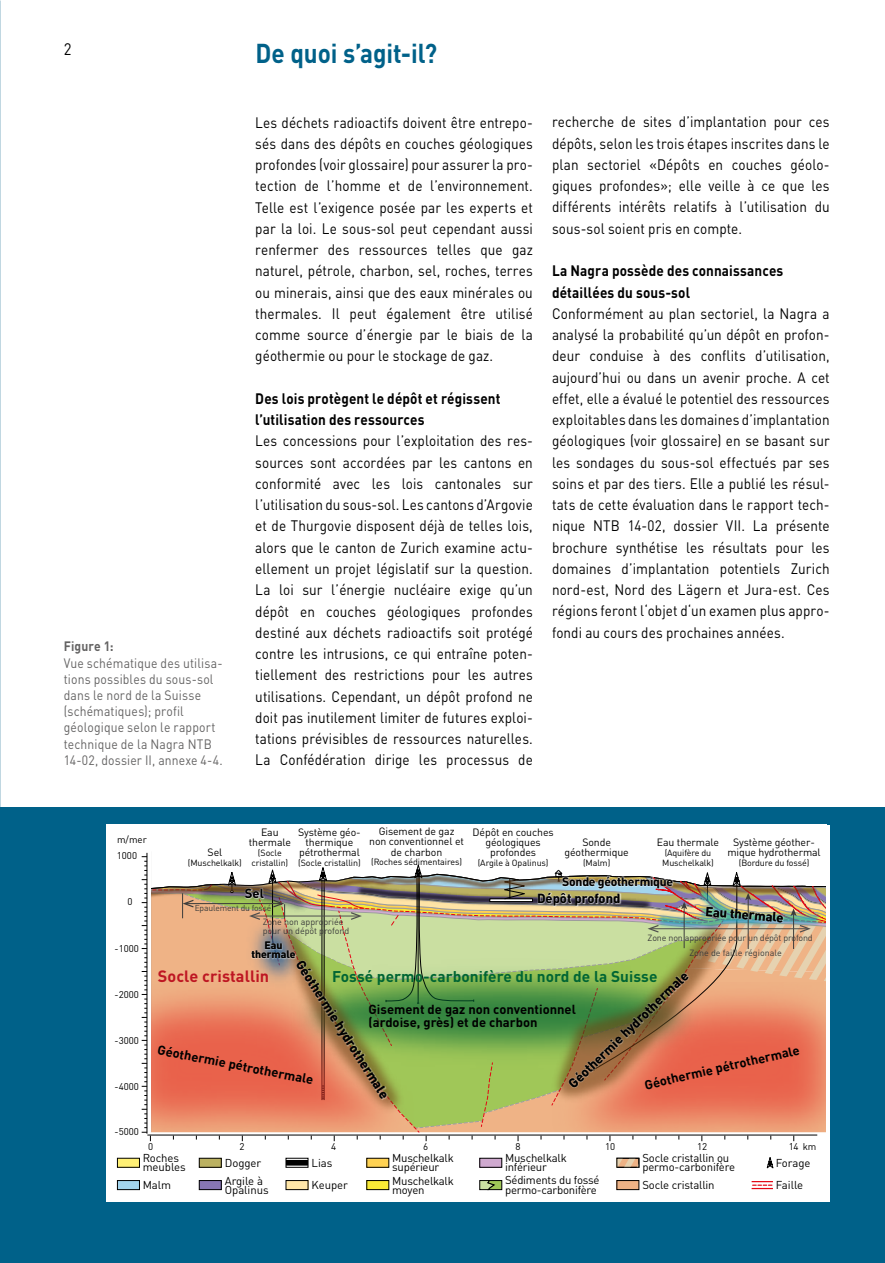
<style>
.page{position:relative;width:885px;height:1263px;background:#fff}
.page>*{position:absolute;margin:0;border:0;box-sizing:border-box;transform-origin:0 0}
.t1{font:700 27px "DINOT";letter-spacing:-.005em;color:#006189;scale:.9 1}
.t2{font:16.5px "DINOT";color:#000;scale:.9 1}
.t3{font:700 16.2px "DINOT";letter-spacing:.005em;color:#be1622}
.t4{font:700 15.45px "DINOT";letter-spacing:.005em;color:#006533}
.t5{font:15px/21.3px "DINOT";letter-spacing:.005em;color:#000;text-align:justify;scale:.9 1}
.t6{font:700 15px/21.3px "DINOT";letter-spacing:.01em;color:#000;scale:.9 1}
.t7{font:13.5px/16.2px "DINOT";letter-spacing:.01em;color:#646363;scale:.9 1}
.t8{font:700 13.5px "DINOT";letter-spacing:.01em;color:#646363;scale:.9 1}
.t9{font:700 12.9px/12.9px "DINOT";color:#000}
.t10{font:700 12.15px "DINOT";letter-spacing:-.02em;color:#000}
.t11{font:11.4px/9.8px "DINOT";letter-spacing:-.02em;color:#000}
.t12{font:10.5px/10.2px "DINOT";letter-spacing:-.01em;color:#000;text-align:center}
.t13{font:700 10.5px/8.9px "DINOT";letter-spacing:-.005em;color:#000;text-align:center}
.t14{font:9.75px "DINOT";color:#000}
.t15{font:8.85px/9.8px "DINOT";letter-spacing:-.01em;color:#000}
.t16{font:8.85px/8.9px "DINOT";letter-spacing:-.005em;color:#3c3c3b}
.t17{font:8.55px "DINOT";letter-spacing:-.015em;color:#3c3c3b}
</style>
<div class="page">
<div style="left:0;top:808px;width:884px;height:455px;background:#006189"></div>
<div style="left:106px;top:825px;width:723px;height:376px;background:#fff"></div>
<hr style="left:146px;top:853px;width:1px;height:281px;background:#000">
<svg style="left:751px;top:1181px;width:21px;height:8px"></svg>
<div style="left:616px;top:1180px;width:22px;height:9px;background:#eeb285"></div>
<div style="left:616px;top:1180px;width:23px;height:10px;border:1px solid #000"></div>
<svg style="left:479px;top:1180px;width:23px;height:10px"></svg>
<div style="left:367px;top:1180px;width:22px;height:9px;background:#f9ea36"></div>
<div style="left:366px;top:1180px;width:23px;height:10px;border:1px solid #000"></div>
<div style="left:286px;top:1180px;width:22px;height:9px;background:#ffe6a8"></div>
<div style="left:285px;top:1180px;width:23px;height:10px;border:1px solid #000"></div>
<div style="left:199px;top:1180px;width:22px;height:9px;background:#8776b3"></div>
<div style="left:199px;top:1180px;width:22px;height:10px;border:1px solid #000"></div>
<div style="left:117px;top:1180px;width:22px;height:9px;background:#a3d5ee"></div>
<div style="left:117px;top:1180px;width:23px;height:10px;border:1px solid #000"></div>
<svg style="left:766px;top:1157px;width:8px;height:12px"></svg>
<svg style="left:618px;top:1160px;width:19px;height:5px"></svg>
<div style="left:616px;top:1158px;width:23px;height:9px;border:1px solid #000"></div>
<div style="left:479px;top:1158px;width:22px;height:9px;background:#cfa9cf"></div>
<div style="left:479px;top:1158px;width:23px;height:9px;border:1px solid #000"></div>
<div style="left:367px;top:1158px;width:22px;height:9px;background:#ffd253"></div>
<div style="left:286px;top:1160px;width:22px;height:5px;background:#000"></div>
<div style="left:199px;top:1158px;width:22px;height:9px;background:#bbb161"></div>
<div style="left:199px;top:1158px;width:22px;height:9px;border:1px solid #000"></div>
<div style="left:117px;top:1158px;width:22px;height:9px;background:#fff075"></div>
<div style="left:117px;top:1158px;width:23px;height:9px;border:1px solid #000"></div>
<img style="left:142px;top:856px;width:684px;height:285px">
<p class="t2" style="left:64px;top:37px;width:10px">2</p>
<h1 class="t1" style="left:255px;top:32px;width:203px">De quoi s’agit-il?</h1>
<p class="t8" style="left:64px;top:636px;width:57px">Figure 1:</p>
<p class="t7" style="left:64px;top:653px;width:178px">Vue schématique des utilisa&shy;tions possibles du sous-sol dans le nord de la Suisse (schématiques); profil géologique selon le rapport technique de la Nagra NTB<br>14-02, dossier II, annexe 4-4.</p>
<p class="t5" style="left:255px;top:110px;width:310px">Les déchets radioactifs doivent être entrepo&shy;sés dans des dépôts en couches géologiques profondes (voir glossaire) pour assurer la pro&shy;tection de l’homme et de l’environnement.<br>Telle est l’exigence posée par les experts et par la loi. Le sous-sol peut cependant aussi renfermer des ressources telles que gaz naturel, pétrole, charbon, sel, roches, terres ou minerais, ainsi que des eaux minérales ou thermales. Il peut également être utilisé comme source d’énergie par le biais de la géothermie ou pour le stockage de gaz.</p>
<p class="t6" style="left:255px;top:386px;width:274px">Des lois protègent le dépôt et régissent l’utilisation des ressources</p>
<p class="t5" style="left:255px;top:429px;width:310px;text-align:left">Les concessions pour l’exploitation des res&shy;sources sont accordées par les cantons en conformité avec les lois cantonales sur l’utilisation du sous-sol. Les cantons d’Argovie et de Thurgovie disposent déjà de telles lois, alors que le canton de Zurich examine actu&shy;ellement un projet législatif sur la question.<br>La loi sur l’énergie nucléaire exige qu’un dépôt en couches géologiques profondes destiné aux déchets radioactifs soit protégé contre les intrusions, ce qui entraîne poten&shy;tiellement des restrictions pour les autres utilisations. Cependant, un dépôt profond ne doit pas inutilement limiter de futures exploi&shy;tations prévisibles de ressources naturelles.<br>La Confédération dirige les processus de</p>
<p class="t5" style="left:552px;top:110px;width:310px">recherche de sites d’implantation pour ces dépôts, selon les trois étapes inscrites dans le plan sectoriel «Dépôts en couches géolo&shy;giques profondes»; elle veille à ce que les différents intérêts relatifs à l’utilisation du sous-sol soient pris en compte.</p>
<p class="t6" style="left:552px;top:259px;width:258px">La Nagra possède des connaissances détaillées du sous-sol</p>
<p class="t5" style="left:552px;top:301px;width:310px">Conformément au plan sectoriel, la Nagra a analysé la probabilité qu’un dépôt en profon&shy;deur conduise à des conflits d’utilisation, aujourd’hui ou dans un avenir proche. A cet effet, elle a évalué le potentiel des ressources exploitables dans les domaines d’implantation géologiques (voir glossaire) en se basant sur les sondages du sous-sol effectués par ses soins et par des tiers. Elle a publié les résul&shy;tats de cette évaluation dans le rapport tech&shy;nique NTB 14-02, dossier VII. La présente brochure synthétise les résultats pour les domaines d’implantation potentiels Zurich nord-est, Nord des Lägern et Jura-est. Ces régions feront l‘objet d‘un examen plus appro&shy;fondi au cours des prochaines années.</p>
<p class="t14" style="left:117px;top:832px;width:31px">m/mer</p>
<p class="t14" style="left:117px;top:848px;width:22px">1000</p>
<p class="t14" style="left:128px;top:894px;width:7px">0</p>
<p class="t14" style="left:115px;top:941px;width:26px">-1000</p>
<p class="t14" style="left:115px;top:987px;width:26px">-2000</p>
<p class="t14" style="left:115px;top:1033px;width:26px">-3000</p>
<p class="t14" style="left:115px;top:1078px;width:26px">-4000</p>
<p class="t14" style="left:115px;top:1124px;width:26px">-5000</p>
<p class="t12" style="left:207px;top:846px;width:16px">Sel</p>
<p class="t15" style="left:188px;top:857px;width:55px">(Muschelkalk)</p>
<p class="t12" style="left:298px;top:826px;width:64px">Système géo&shy;thermique pétrothermal</p>
<p class="t15" style="left:298px;top:857px;width:64px">(Socle cristallin)</p>
<p class="t12" style="left:472px;top:826px;width:83px">Dépôt en couches géologiques profondes</p>
<p class="t15" style="left:477px;top:857px;width:72px">(Argile à Opalinus)</p>
<p class="t12" style="left:369px;top:825px;width:96px">Gisement de gaz non conventionnel et de charbon</p>
<p class="t15" style="left:371px;top:856px;width:92px">(Roches sédimentaires)</p>
<p class="t12" style="left:249px;top:826px;width:44px">Eau thermale</p>
<p class="t15" style="left:251px;top:847px;width:38px;text-align:center">(Socle cristallin)</p>
<p class="t12" style="left:727px;top:836px;width:95px">Système géother&shy;mique hydrothermal</p>
<p class="t12" style="left:564px;top:836px;width:66px">Sonde géothermique</p>
<p class="t15" style="left:583px;top:857px;width:29px">(Malm)</p>
<p class="t12" style="left:657px;top:836px;width:64px">Eau thermale</p>
<p class="t15" style="left:662px;top:847px;width:53px">(Aquifère du<br>Muschelkalk)</p>
<p class="t15" style="left:738px;top:857px;width:72px">(Bordure du fossé)</p>
<p class="t10" style="left:562px;top:872px;width:112px">Sonde géothermique</p>
<p class="t9" style="left:245px;top:886px;width:20px">Sel</p>
<p class="t9" style="left:537px;top:891px;width:85px">Dépôt profond</p>
<p class="t17" style="left:195px;top:902px;width:78px">Epaulement du fossé</p>
<p class="t9" style="left:706px;top:904px;width:80px;rotate:4deg">Eau thermale</p>
<p class="t16" style="left:263px;top:916px;width:88px">Zone non appropriée pour un dépôt profond</p>
<p class="t16" style="left:647px;top:933px;width:167px">Zone non appropriée pour un dépôt profond</p>
<p class="t13" style="left:251px;top:940px;width:46px">Eau thermale</p>
<p class="t3" style="left:158px;top:963px;width:113px">Socle cristallin</p>
<p class="t16" style="left:689px;top:947px;width:94px">Zone de faille régionale</p>
<p class="t9" style="left:305px;top:958px;width:162px;rotate:57deg">Géothermie hydrothermale</p>
<p class="t4" style="left:332px;top:964px;width:327px">Fossé permo-carbonifère du nord de la Suisse</p>
<p class="t9" style="left:565px;top:1080px;width:162px;rotate:-44deg">Géothermie hydrothermale</p>
<p class="t9" style="left:368px;top:1002px;width:209px">Gisement de gaz non conventionnel (ardoise, grès) et de charbon</p>
<p class="t9" style="left:159px;top:1042px;width:160px;rotate:11deg">Géothermie pétrothermale</p>
<p class="t9" style="left:643px;top:1077px;width:160px;rotate:-13deg">Géothermie pétrothermale</p>
<p class="t14" style="left:148px;top:1139px;width:7px">0</p>
<p class="t14" style="left:239px;top:1139px;width:7px">2</p>
<p class="t14" style="left:331px;top:1139px;width:7px">4</p>
<p class="t14" style="left:423px;top:1139px;width:7px">6</p>
<p class="t14" style="left:515px;top:1139px;width:7px">8</p>
<p class="t14" style="left:605px;top:1139px;width:12px">10</p>
<p class="t14" style="left:697px;top:1139px;width:12px">12</p>
<p class="t14" style="left:788px;top:1139px;width:29px">14 km</p>
<p class="t11" style="left:143px;top:1152px;width:45px">Roches meubles</p>
<p class="t11" style="left:143px;top:1179px;width:30px">Malm</p>
<p class="t11" style="left:225px;top:1157px;width:38px">Dogger</p>
<p class="t11" style="left:311px;top:1157px;width:22px">Lias</p>
<p class="t11" style="left:225px;top:1175px;width:45px">Argile à<br>Opalinus</p>
<p class="t11" style="left:311px;top:1179px;width:38px">Keuper</p>
<p class="t11" style="left:392px;top:1152px;width:63px">Muschelkalk supérieur</p>
<p class="t11" style="left:392px;top:1175px;width:63px">Muschelkalk moyen</p>
<p class="t11" style="left:505px;top:1152px;width:63px">Muschelkalk inférieur</p>
<p class="t11" style="left:505px;top:1174px;width:96px">Sédiments du fossé permo-carbonifère</p>
<p class="t11" style="left:642px;top:1152px;width:94px">Socle cristallin ou permo-carbonifère</p>
<p class="t11" style="left:775px;top:1156px;width:36px">Forage</p>
<p class="t11" style="left:642px;top:1179px;width:74px">Socle cristallin</p>
<p class="t11" style="left:775px;top:1179px;width:29px">Faille</p>
</div>
